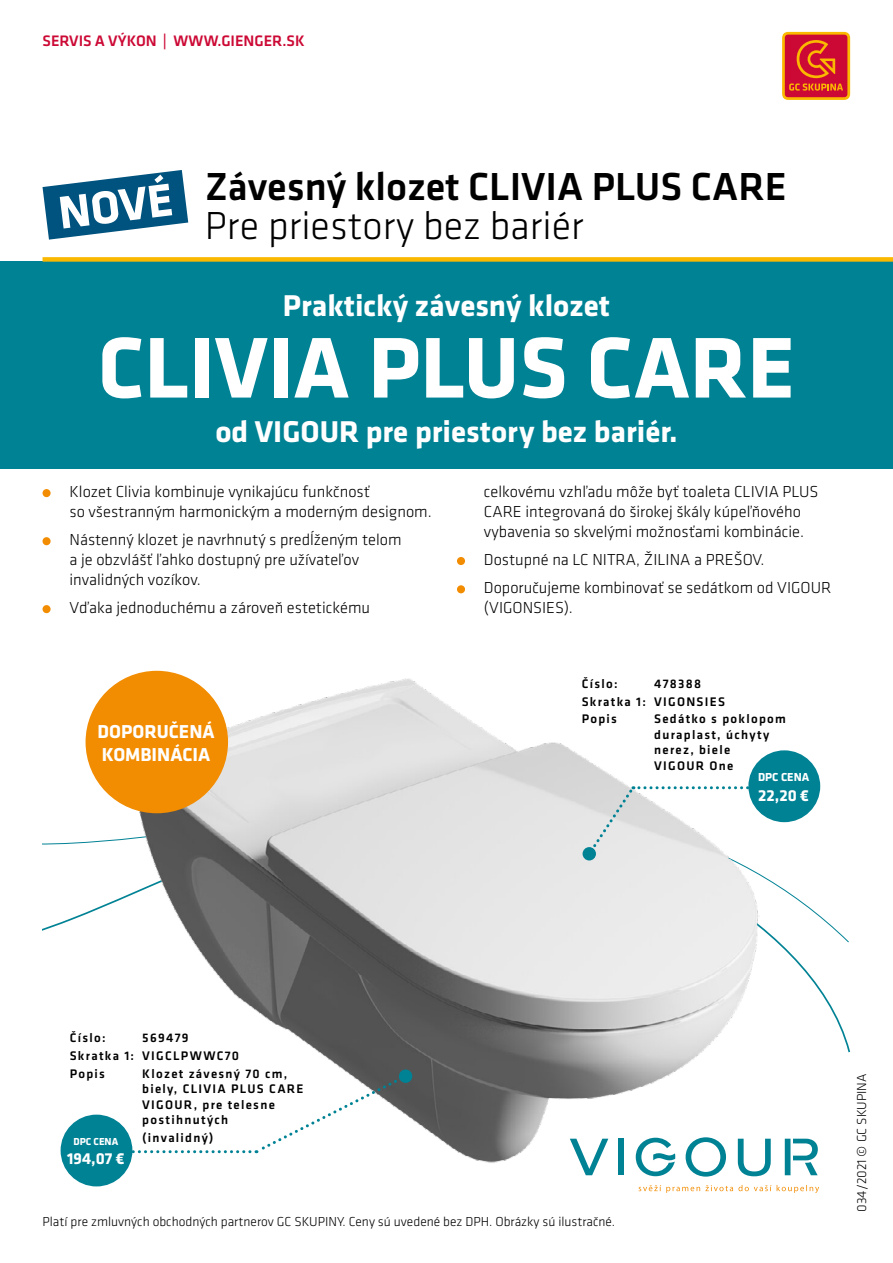
<style>
.page{position:relative;width:893px;height:1263px;background:#fff}
.page>*{position:absolute;margin:0;border:0;box-sizing:border-box;transform-origin:0 0}
.t1{font:700 89.25px "GC Klavika";color:#fff}
.t2{font:500 40.5px "GC Klavika";color:#000}
.t3{font:300 40.5px "GC Klavika Fein";color:#000}
.t4{font:700 31.2px "GC Klavika";color:#fff}
.t5{font:700 19.35px/23.2px "GC Klavika";color:#fff}
.t6{font:300 16.5px/19.8px "GC Klavika Fein";color:#000}
.t7{font:700 16.5px "GC Klavika";color:#fff}
.t8{font:500 15px "GC Klavika Head";color:#cc0935}
.t9{font:300 13.5px "GC Klavika Fein";color:#000}
.t10{font:500 12.9px/15.5px "GC Klavika";letter-spacing:.1em;color:#000}
.t11{font:700 12px "GC Klavika";color:#fff}
.t12{font:700 10.5px "GC Klavika";color:#fff}
</style>
<div class="page">
<img style="left:133px;top:678px;width:627px;height:485px">
<div style="left:0;top:262px;width:893px;height:207px;background:#008295"></div>
<svg style="left:636px;top:1138px;width:39px;height:38px"></svg>
<svg style="left:570px;top:1139px;width:38px;height:36px"></svg>
<div style="left:618px;top:1139px;width:6px;height:36px;background:#008295"></div>
<svg style="left:738px;top:1139px;width:33px;height:37px"></svg>
<svg style="left:686px;top:1137px;width:40px;height:39px"></svg>
<svg style="left:785px;top:1139px;width:33px;height:36px"></svg>
<svg style="left:639px;top:1185px;width:180px;height:8px"></svg>
<div style="left:43px;top:489px;width:8px;height:8px;background:#f28c00;border-radius:50%"></div>
<div style="left:43px;top:537px;width:8px;height:8px;background:#f28c00;border-radius:50%"></div>
<div style="left:43px;top:605px;width:8px;height:8px;background:#f28c00;border-radius:50%"></div>
<div style="left:457px;top:557px;width:8px;height:8px;background:#f28c00;border-radius:50%"></div>
<div style="left:457px;top:585px;width:8px;height:8px;background:#f28c00;border-radius:50%"></div>
<svg style="left:590px;top:786px;width:197px;height:66px"></svg>
<svg style="left:124px;top:1074px;width:283px;height:80px"></svg>
<div style="left:583px;top:847px;width:13px;height:13px;background:#008295;border-radius:50%"></div>
<div style="left:399px;top:1069px;width:13px;height:14px;background:#008295;border-radius:50%"></div>
<div style="left:748px;top:750px;width:72px;height:72px;background:#008295;border-radius:50%"></div>
<div style="left:86px;top:671px;width:142px;height:142px;background:#f28c00;border-radius:50%"></div>
<div style="left:61px;top:1114px;width:71px;height:72px;background:#008295;border-radius:50%"></div>
<div style="left:43px;top:257px;width:850px;height:5px;background:#fbb800"></div>
<svg style="left:782px;top:32px;width:68px;height:68px"></svg>
<div style="left:785px;top:35px;width:62px;height:62px;background:#cc0935;border-radius:3px"></div>
<svg style="left:789px;top:40px;width:54px;height:51px"></svg>
<svg style="left:43px;top:170px;width:145px;height:70px"></svg>
<p class="t8" style="left:43px;top:30px;width:264px">SERVIS A VÝKON WWW.GIENGER.SK</p>
<p class="t8" style="left:163px;top:30px;width:6px">|</p>
<h2 class="t2" style="left:205px;top:160px;width:583px">Závesný klozet CLIVIA PLUS CARE</h2>
<h2 class="t3" style="left:205px;top:202px;width:380px">Pre priestory bez bariér</h2>
<h3 class="t4" style="left:283px;top:283px;width:329px">Praktický závesný klozet</h3>
<h1 class="t1" style="left:98px;top:303px;width:699px">CLIVIA PLUS CARE</h1>
<h3 class="t4" style="left:215px;top:409px;width:464px">od VIGOUR pre priestory bez bariér.</h3>
<p class="t6" style="left:70px;top:482px;width:364px">Klozet Clivia kombinuje vynikajúcu funkčnosť<br>so všestranným harmonickým a moderným designom.</p>
<p class="t6" style="left:70px;top:530px;width:334px">Nástenný klozet je navrhnutý s predĺženým telom a je obzvlášť ľahko dostupný pre užívateľov invalidných vozíkov.</p>
<p class="t6" style="left:70px;top:598px;width:302px">Vďaka jednoduchému a zároveň estetickému</p>
<p class="t6" style="left:484px;top:482px;width:336px">celkovému vzhľadu môže byť toaleta CLIVIA PLUS<br>CARE integrovaná do širokej škály kúpeľňového vybavenia so skvelými možnosťami kombinácie.</p>
<p class="t6" style="left:484px;top:545px;width:349px;line-height:28.3px">Dostupné na LC NITRA, ŽILINA a PREŠOV.<br>Doporučujeme kombinovať se sedátkom od VIGOUR</p>
<p class="t6" style="left:484px;top:598px;width:90px">(VIGONSIES).</p>
<p class="t5" style="left:97px;top:719px;width:119px">DOPORUČENÁ<br>KOMBINÁCIA</p>
<p class="t10" style="left:582px;top:675px;width:37px">Číslo:</p>
<p class="t10" style="left:582px;top:674px;width:145px;line-height:17.9px;text-indent:73px">478388<br>Skratka 1: VIGONSIES<br>Popis</p>
<p class="t10" style="left:654px;top:711px;width:133px">Sedátko s poklopom duraplast, úchyty nerez, biele<br>VIGOUR One</p>
<p class="t11" style="left:758px;top:768px;width:53px">DPC CENA</p>
<p class="t7" style="left:758px;top:783px;width:52px">22,20 €</p>
<p class="t10" style="left:70px;top:1030px;width:37px">Číslo:</p>
<p class="t10" style="left:70px;top:1028px;width:171px;line-height:17.9px;text-indent:73px">569479<br>Skratka 1: VIGCLPWWC70<br>Popis</p>
<p class="t10" style="left:142px;top:1065px;width:163px">Klozet závesný 70 cm, biely, CLIVIA PLUS CARE<br>VIGOUR, pre telesne postihnutých</p>
<p class="t10" style="left:142px;top:1129px;width:73px">(invalidný)</p>
<p class="t12" style="left:73px;top:1133px;width:46px">DPC CENA</p>
<p class="t7" style="left:67px;top:1147px;width:59px">194,07 €</p>
<p class="t9" style="left:43px;top:1214px;width:574px">Platí pre zmluvných obchodných partnerov GC SKUPINY. Ceny sú uvedené bez DPH. Obrázky sú ilustračné.</p>
<p class="t9" style="left:853px;top:1212px;width:139px;rotate:-90deg">034/2021 © GC SKUPINA</p>
</div>
